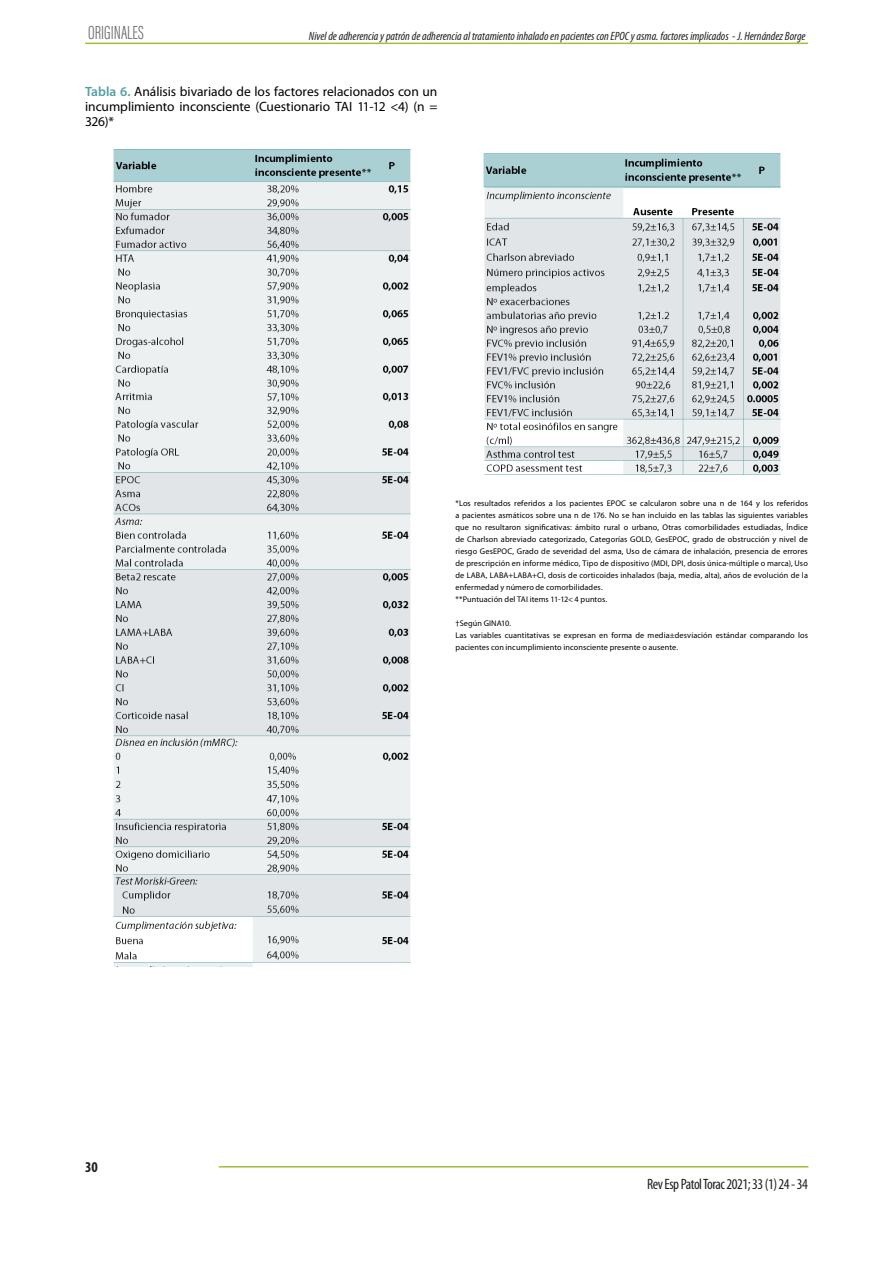
<style>
.page{position:relative;width:893px;height:1263px;background:#fff}
.page>*{position:absolute;margin:0;border:0;box-sizing:border-box;transform-origin:0 0}
.t1{font:19.5px "Acumin Variable Concept";letter-spacing:-.3em;color:#6a6e70}
.t2{font:condensed 15px "Myriad Pro";letter-spacing:-.03em;color:#231f20}
.t3{font:700 condensed 15px "Myriad Pro";color:#231f20}
.t4{font:13.5px/15px "Myriad Pro";letter-spacing:-.005em;color:#000;text-align:justify}
.t5{font:italic condensed 12px "Myriad Pro";color:#231f20}
.t6{font:8.25px/12px "Myriad Pro";letter-spacing:.01em;color:#000}
.s1{font-weight:600;color:#549fa4}
</style>
<div class="page">
<hr style="left:85px;top:43px;width:723px;height:1px;background:#a5bd37">
<hr style="left:219px;top:1166px;width:589px;height:1px;background:#a5bd37">
<img style="left:113px;top:149px;width:298px;height:817px">
<img style="left:483px;top:153px;width:298px;height:34px">
<img style="left:484px;top:187px;width:297px;height:288px">
<h1 class="t1" style="left:88px;top:19px;width:63px">ORIGINALES</h1>
<h3 class="t5" style="left:309px;top:29px;width:498px">Nivel de adherencia y patrón de adherencia al tratamiento inhalado en pacientes con EPOC y asma. factores implicados - J. Hernández Borge</h3>
<h3 class="t4" style="left:85px;top:84px;width:354px"><span class="s1">Tabla 6.</span> Análisis bivariado de los factores relacionados con un incumplimiento inconsciente (Cuestionario TAI 11-12 &lt;4) (n = 326)*</h3>
<p class="t6" style="left:455px;top:497px;width:354px">*Los resultados referidos a los pacientes EPOC se calcularon sobre una n de 164 y los referidos a pacientes asmáticos sobre una n de 176. No se han incluido en las tablas las siguientes variables que no resultaron significativas: ámbito rural o urbano, Otras comorbilidades estudiadas, Índice de Charlson abreviado categorizado, Categorías GOLD, GesEPOC, grado de obstrucción y nivel de riesgo GesEPOC, Grado de severidad del asma, Uso de cámara de inhalación, presencia de errores de prescripción en informe médico, Tipo de dispositivo (MDI, DPI, dosis única-múltiple o marca), Uso de LABA, LABA+LABA+CI, dosis de corticoides inhalados (baja, media, alta), años de evolución de la enfermedad y número de comorbilidades.<br>**Puntuación del TAI items 11-12&lt; 4 puntos.</p>
<p class="t6" style="left:455px;top:617px;width:354px">†Según GINA10.<br>Las variables cuantitativas se expresan en forma de media±desviación estándar comparando los pacientes con incumplimiento inconsciente presente o ausente.</p>
<h2 class="t3" style="left:85px;top:1158px;width:14px">30</h2>
<h2 class="t2" style="left:647px;top:1175px;width:162px">Rev Esp Patol Torac 2021; 33 (1) 24 - 34</h2>
</div>
